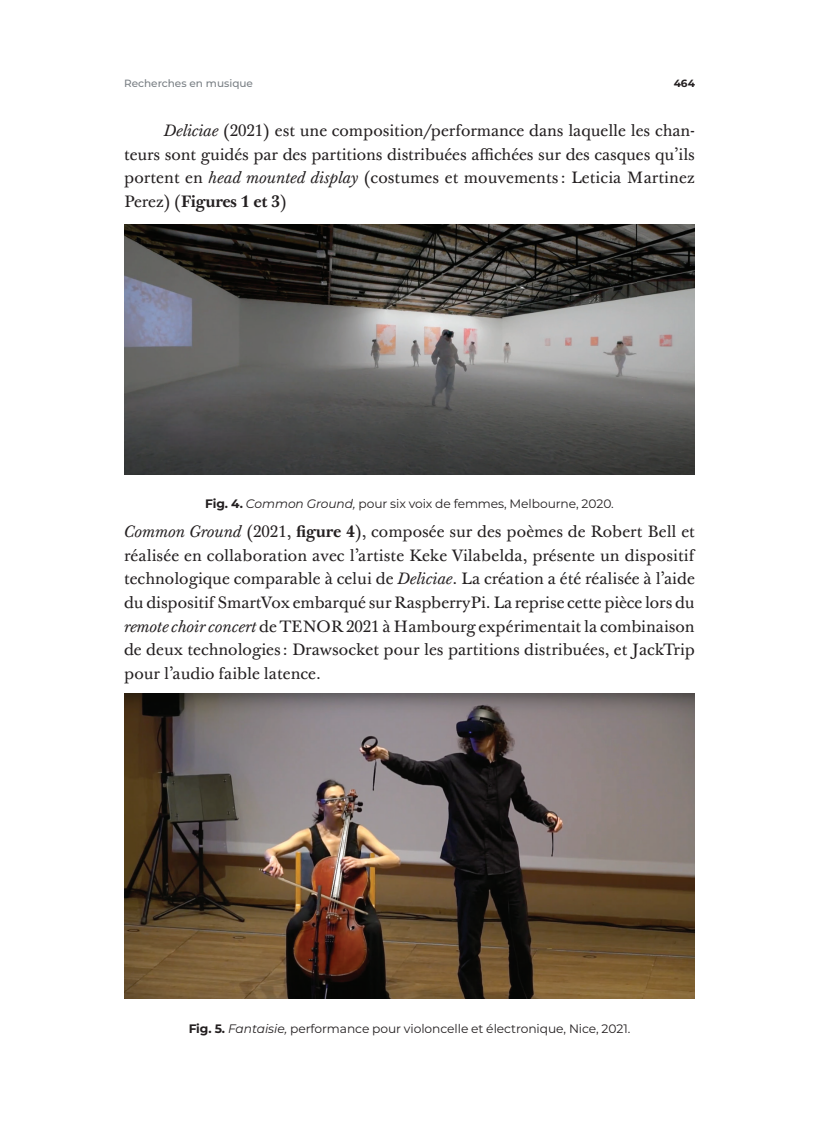
<style>
.page{position:relative;width:819px;height:1141px;background:#fff}
.page>*{position:absolute;margin:0;border:0;box-sizing:border-box;transform-origin:0 0}
.t1{font:16.1px/23.6px "Baskerville 10 Pro";color:#231f20;text-align:justify}
.t2{font:12.25px "Montserrat";letter-spacing:-.005em;color:#231f20}
.t3{font:500 10.5px "Montserrat";color:#797f84}
.t4{font:700 10.5px "Montserrat";color:#231f20}
.s1{font-style:italic}
.s2{font-weight:700}
</style>
<div class="page">
<img style="left:124px;top:225px;width:570px;height:249px">
<img style="left:124px;top:693px;width:570px;height:306px">
<p class="t3" style="left:124px;top:76px;width:130px">Recherches en musique</p>
<p class="t4" style="left:673px;top:75px;width:23px">464</p>
<p class="t1" style="left:124px;top:120px;width:572px;text-indent:40px"><span class="s1">Deliciae</span> (2021) est une composition/performance dans laquelle les chan&shy;teurs sont guidés par des partitions distribuées affichées sur des casques qu’ils portent en <span class="s1">head mounted display</span> (costumes et mouvements : Leticia Martinez Perez) (<span class="s2">Figures 1 et 3</span>)</p>
<p class="t2" style="left:205px;top:496px;width:410px"><span class="s2">Fig. 4.</span> <span class="s1">Common Ground,</span> pour six voix de femmes, Melbourne, 2020.</p>
<p class="t1" style="left:124px;top:521px;width:572px"><span class="s1">Common Ground</span> (2021, <span class="s2">figure 4</span>), composée sur des poèmes de Robert Bell et réalisée en collaboration avec l’artiste Keke Vilabelda, présente un dispositif technologique comparable à celui de <span class="s1">Deliciae</span>. La création a été réalisée à l’aide du dispositif SmartVox embarqué sur RaspberryPi. La reprise cette pièce lors du <span class="s1">remote choir concert</span> de TENOR 2021 à Hambourg expérimentait la combinaison de deux technologies : Drawsocket pour les partitions distribuées, et JackTrip pour l’audio faible latence.</p>
<p class="t2" style="left:189px;top:1020px;width:443px"><span class="s2">Fig. 5.</span> <span class="s1">Fantaisie,</span> performance pour violoncelle et électronique, Nice, 2021.</p>
</div>
